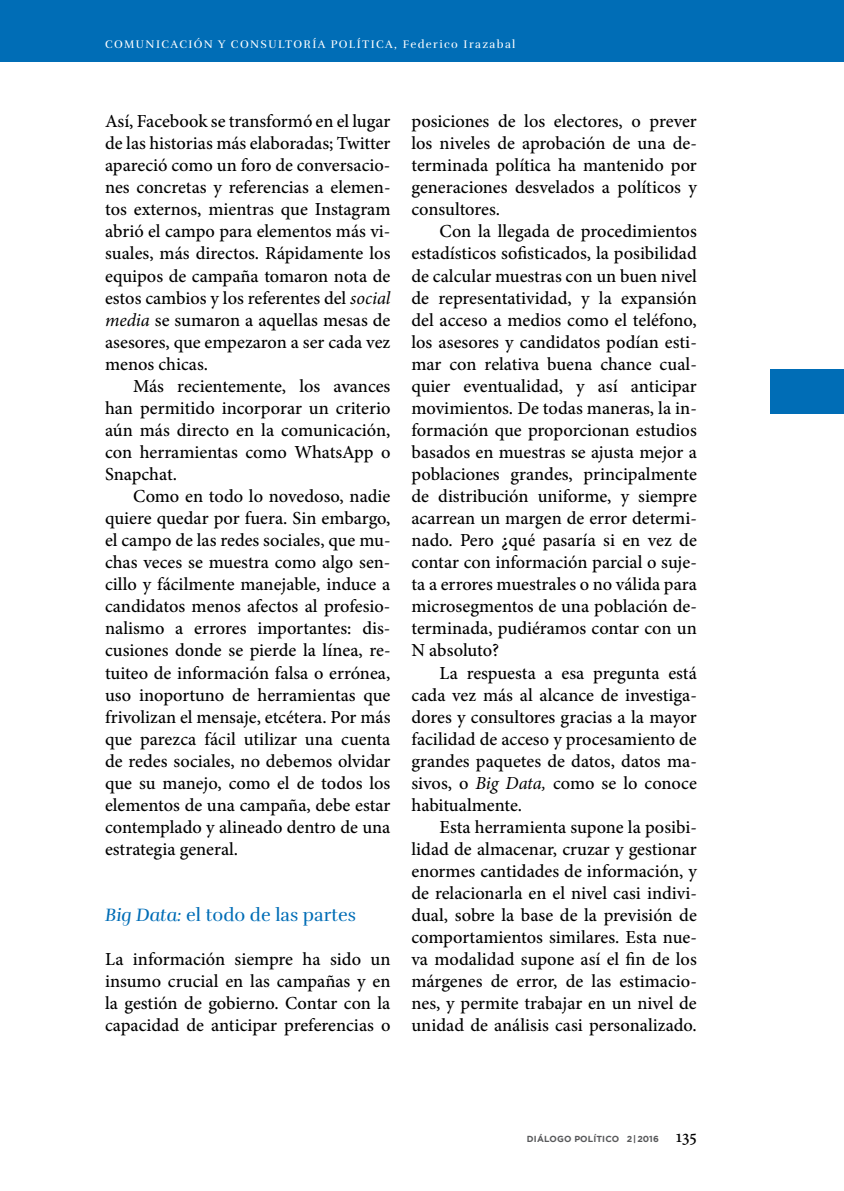
<style>
.page{position:relative;width:844px;height:1191px;background:#fff}
.page>*{position:absolute;margin:0;border:0;box-sizing:border-box;transform-origin:0 0}
.t1{font:500 18.38px/22.1px "Minion Pro";color:#000;text-align:justify}
.t2{font:18.38px "Rufina";color:#006db6}
.t3{font:11.38px "Rufina";letter-spacing:.19em;color:#fff}
.t4{font:700 8.75px "Gotham";letter-spacing:.015em;color:#58595b}
.s1{font-weight:400;font-style:italic}
.s2{font-style:italic}
.s3{font-family:"Minion Pro";font-weight:500;font-size:18.38px;color:#000}
</style>
<div class="page">
<div style="left:0;top:0;width:843px;height:62px;background:#006db6"></div>
<div style="left:770px;top:370px;width:73px;height:44px;background:#006db6"></div>
<p class="t3" style="left:105px;top:37px;width:60px">Comunicaci</p>
<p class="t3" style="left:194px;top:37px;width:118px">ón y consultoría</p>
<p class="t3" style="left:331px;top:37px;width:49px">política</p>
<p class="t3" style="left:394px;top:37px;width:123px">, Federico Irazabal</p>
<p class="t1" style="left:105px;top:110px;width:287px">Así, Facebook se transformó en el lugar de las historias más elaboradas; Twitter apareció como un foro de conversacio&shy;nes concretas y referencias a elemen&shy;tos externos, mientras que Instagram abrió el campo para elementos más vi&shy;suales, más directos. Rápidamente los equipos de campaña tomaron nota de estos cambios y los referentes del <span class="s1">social media</span> se sumaron a aquellas mesas de asesores, que empezaron a ser cada vez menos chicas.</p>
<p class="t1" style="left:105px;top:375px;width:287px;text-indent:28px">Más recientemente, los avances han permitido incorporar un criterio aún más directo en la comunicación, con herramientas como WhatsApp o Snapchat.</p>
<p class="t1" style="left:105px;top:485px;width:287px;text-indent:28px">Como en todo lo novedoso, nadie quiere quedar por fuera. Sin embargo, el campo de las redes sociales, que mu&shy;chas veces se muestra como algo sen&shy;cillo y fácilmente manejable, induce a candidatos menos afectos al profesio&shy;nalismo a errores importantes: dis&shy;cusiones donde se pierde la línea, re&shy;tuiteo de información falsa o errónea, uso inoportuno de herramientas que frivolizan el mensaje, etcétera. Por más que parezca fácil utilizar una cuenta de redes sociales, no debemos olvidar que su manejo, como el de todos los elementos de una campaña, debe estar contemplado y alineado dentro de una estrategia general.</p>
<p class="t2" style="left:105px;top:904px;width:252px"><span class="s2">Big Data:</span> el todo de las partes</p>
<p class="t1" style="left:105px;top:948px;width:287px">La información siempre ha sido un insumo crucial en las campañas y en la gestión de gobierno. Contar con la capacidad de anticipar preferencias o</p>
<p class="t1" style="left:411px;top:110px;width:287px">posiciones de los electores, o prever los niveles de aprobación de una de&shy;terminada política ha mantenido por generaciones desvelados a políticos y consultores.</p>
<p class="t1" style="left:411px;top:220px;width:287px;text-indent:28px">Con la llegada de procedimientos estadísticos sofisticados, la posibilidad de calcular muestras con un buen nivel de representatividad, y la expansión del acceso a medios como el teléfono, los asesores y candidatos podían esti&shy;mar con relativa buena chance cual&shy;quier eventualidad, y así anticipar movimientos. De todas maneras, la in&shy;formación que proporcionan estudios basados en muestras se ajusta mejor a poblaciones grandes, principalmente de distribución uniforme, y siempre acarrean un margen de error determi&shy;nado. Pero ¿qué pasaría si en vez de contar con información parcial o suje&shy;ta a errores muestrales o no válida para microsegmentos de una población de&shy;terminada, pudiéramos contar con un N absoluto?</p>
<p class="t1" style="left:411px;top:661px;width:287px;text-indent:28px">La respuesta a esa pregunta está cada vez más al alcance de investiga&shy;dores y consultores gracias a la mayor facilidad de acceso y procesamiento de grandes paquetes de datos, datos ma&shy;sivos, o <span class="s1">Big Data,</span> como se lo conoce habitualmente.</p>
<p class="t1" style="left:411px;top:816px;width:287px;text-indent:28px">Esta herramienta supone la posibi&shy;lidad de almacenar, cruzar y gestionar enormes cantidades de información, y de relacionarla en el nivel casi indivi&shy;dual, sobre la base de la previsión de comportamientos similares. Esta nue&shy;va modalidad supone así el fin de los márgenes de error, de las estimacio&shy;nes, y permite trabajar en un nivel de unidad de análisis casi personalizado.</p>
<p class="t4" style="left:527px;top:1133px;width:171px">DIÁLOGO POLÍTICO 2|2016 <span class="s3">135</span></p>
</div>
